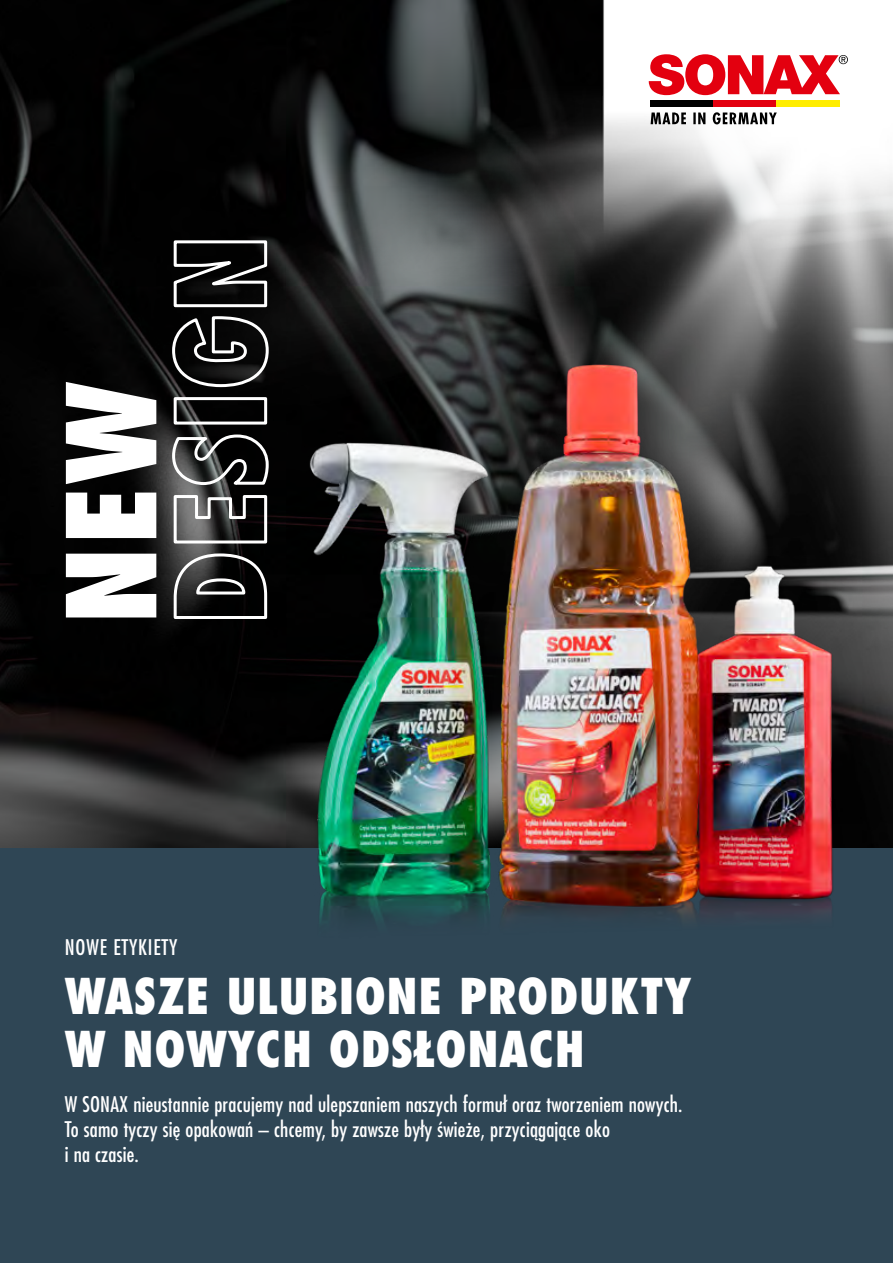
<style>
.page{position:relative;width:893px;height:1263px;background:#fff}
.page>*{position:absolute;margin:0;border:0;box-sizing:border-box;transform-origin:0 0}
.t1{font:120px/109.4px "Futura Std Cnd Ext Bd WD";letter-spacing:.01em;color:#fff}
.t2{font:48px/53.4px "Futura Std Cnd Ext Bd WD";letter-spacing:.01em;color:#fff}
.t3{font:21px/25.2px "Futura Std Cnd WD";letter-spacing:.01em;color:#fff}
.t4{font:21px "Futura Std Cnd WD";letter-spacing:.04em;color:#fff}
</style>
<div class="page">
<img style="left:0;top:0;width:32px;height:848px">
<img style="left:32px;top:0;width:861px;height:848px">
<div style="left:650px;top:100px;width:63px;height:7px;background:#000"></div>
<div style="left:713px;top:100px;width:64px;height:7px;background:#e3000f"></div>
<div style="left:777px;top:100px;width:63px;height:7px;background:#ffed00"></div>
<svg style="left:649px;top:54px;width:199px;height:41px"></svg>
<svg style="left:651px;top:112px;width:126px;height:12px"></svg>
<div style="left:0;top:848px;width:893px;height:415px;background:#2f4655"></div>
<img style="left:207px;top:330px;width:686px;height:593px">
<h1 class="t1" style="left:57px;top:625px;width:392px;rotate:-90deg">NEW<br>DESIGN</h1>
<p class="t4" style="left:65px;top:934px;width:114px">NOWE ETYKIETY</p>
<h2 class="t2" style="left:65px;top:969px;width:628px">WASZE ULUBIONE PRODUKTY<br>W NOWYCH ODSŁONACH</h2>
<p class="t3" style="left:65px;top:1091px;width:619px">W SONAX nieustannie pracujemy nad ulepszaniem naszych formuł oraz tworzeniem nowych.<br>To samo tyczy się opakowań – chcemy, by zawsze były świeże, przyciągające oko<br>i na czasie.</p>
</div>
